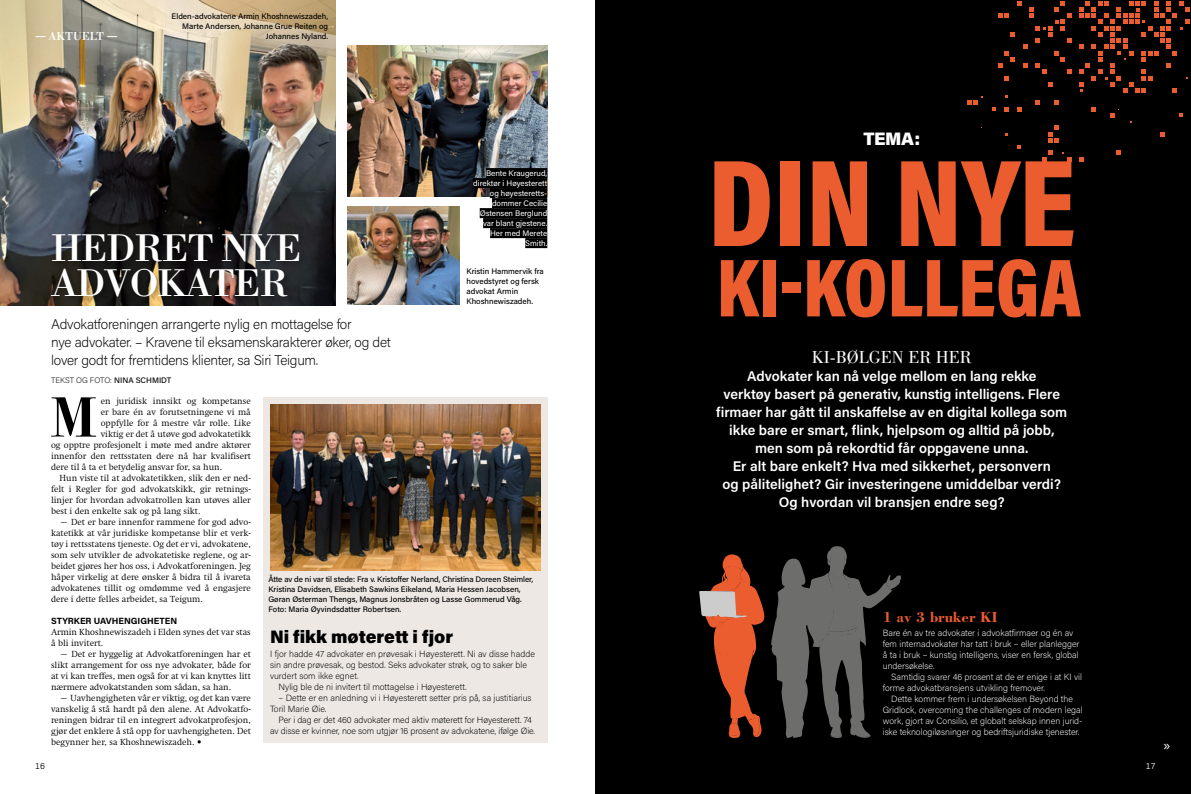
<style>
.page{position:relative;width:1191px;height:794px;background:#fff}
.page>*{position:absolute;margin:0;border:0;box-sizing:border-box;transform-origin:0 0}
.t1{font:900 125.4px "Acumin Pro Cond";color:#eb5c2e}
.t2{font:900 83.4px "Acumin Pro Cond";color:#eb5c2e}
.t3{font:700 56.7px "Bodoni Svty Two ITCTT";color:#000}
.t4{font:40px/35px "Bodoni Std";letter-spacing:-.03em;color:#fff}
.t5{font:900 18px "Acumin Pro";color:#000}
.t6{font:18px "Bodoni Std";color:#fff}
.t7{font:900 18px "Acumin Pro";color:#fff}
.t8{font:700 15px "Bodoni Std";color:#eb5c2e}
.t9{font:600 14px/18px "Acumin Pro";color:#fff;text-align:center}
.t10{font:200 14px/18px "Acumin Pro";letter-spacing:-.02em;color:#000}
.t11{font:13.5px "Acumin Pro";color:#fff}
.t12{font:12px "Bodoni Std";color:#fff}
.t13{font:300 9px/11px "Swift LT Std";color:#000;text-align:justify}
.t14{font:200 9px/11px "Acumin Pro";color:#fff}
.t15{font:200 9px/11px "Acumin Pro";color:#000}
.t16{font:700 9px "Acumin Pro";color:#000}
.t17{font:300 9px "Acumin Pro";color:#fff}
.t18{font:300 9px "Acumin Pro";color:#000}
.t19{font:500 8px/10px "Acumin Pro";color:#000}
.t20{font:8px/10px "Acumin Pro";color:#fff;text-align:right}
.t21{font:200 8px "Acumin Pro";color:#000}
.s1{font-weight:500}
</style>
<div class="page">
<div style="left:595px;top:0;width:596px;height:794px;background:#000"></div>
<svg style="left:998px;top:1px;width:73px;height:86px"></svg>
<svg style="left:1079px;top:1px;width:110px;height:92px"></svg>
<svg style="left:967px;top:96px;width:15px;height:9px"></svg>
<svg style="left:1035px;top:100px;width:5px;height:5px"></svg>
<svg style="left:1054px;top:100px;width:5px;height:5px"></svg>
<svg style="left:992px;top:107px;width:4px;height:4px"></svg>
<svg style="left:1004px;top:107px;width:5px;height:5px"></svg>
<svg style="left:1017px;top:107px;width:4px;height:5px"></svg>
<svg style="left:1091px;top:107px;width:5px;height:5px"></svg>
<svg style="left:1110px;top:109px;width:9px;height:9px"></svg>
<svg style="left:1179px;top:114px;width:4px;height:3px"></svg>
<svg style="left:1160px;top:132px;width:4px;height:4px"></svg>
<svg style="left:1048px;top:125px;width:11px;height:18px"></svg>
<svg style="left:1017px;top:145px;width:4px;height:3px"></svg>
<svg style="left:1116px;top:150px;width:5px;height:5px"></svg>
<svg style="left:1079px;top:157px;width:5px;height:4px"></svg>
<svg style="left:1035px;top:150px;width:17px;height:17px"></svg>
<svg style="left:1061px;top:152px;width:10px;height:15px"></svg>
<svg style="left:771px;top:546px;width:130px;height:192px"></svg>
<svg style="left:699px;top:554px;width:65px;height:184px"></svg>
<img style="left:0;top:0;width:335px;height:305px">
<img style="left:348px;top:206px;width:111px;height:98px">
<img style="left:347px;top:46px;width:200px;height:150px">
<div style="left:48px;top:231px;width:258px;height:73px;background:#000;opacity:.4"></div>
<div style="left:263px;top:397px;width:284px;height:345px;background:#ede8e4"></div>
<img style="left:270px;top:405px;width:270px;height:165px">
<div style="left:486px;top:168px;width:61px;height:10px;background:#000"></div>
<div style="left:473px;top:178px;width:74px;height:10px;background:#000"></div>
<div style="left:490px;top:188px;width:57px;height:10px;background:#000"></div>
<div style="left:492px;top:198px;width:55px;height:10px;background:#000"></div>
<div style="left:480px;top:208px;width:67px;height:10px;background:#000"></div>
<div style="left:483px;top:218px;width:64px;height:10px;background:#000"></div>
<div style="left:490px;top:228px;width:57px;height:10px;background:#000"></div>
<div style="left:525px;top:238px;width:22px;height:10px;background:#000"></div>
<h3 class="t12" style="left:48px;top:29px;width:57px">AKTUELT</h3>
<p class="t19" style="left:172px;top:11px;width:158px;text-align:right">Elden-advokatene Armin Khoshnewiszadeh,<br>Marte Andersen, Johanne Grue Reiten og<br>Johannes Nyland.</p>
<h3 class="t4" style="left:51px;top:230px;width:252px">HEDRET NYE<br>ADVOKATER</h3>
<h3 class="t10" style="left:51px;top:315px;width:341px">Advokatforeningen arrangerte nylig en mottagelse for<br>nye advokater. – Kravene til eksamenskarakterer øker, og det lover godt for fremtidens klienter, sa Siri Teigum.</h3>
<p class="t21" style="left:51px;top:375px;width:122px">TEKST OG FOTO: <span class="s1">NINA SCHMIDT</span></p>
<p class="t20" style="left:473px;top:168px;width:75px">Bente Kraugerud, direktør i Høyesterett og høyesteretts&shy;dommer Cecilie<br>Østensen Berglund var blant gjestene.<br>Her med Merete<br>Smith.</p>
<p class="t19" style="left:466px;top:266px;width:79px">Kristin Hammervik fra hovedstyret og fersk advokat Armin<br>Khoshnewiszadeh.</p>
<h3 class="t3" style="left:52px;top:370px;width:46px">M</h3>
<p class="t13" style="left:101px;top:395px;width:152px">en juridisk innsikt og kompetanse</p>
<p class="t13" style="left:101px;top:406px;width:152px">er bare én av forutsetningene vi må</p>
<p class="t13" style="left:101px;top:417px;width:152px">oppfylle for å mestre vår rolle. Like</p>
<p class="t13" style="left:101px;top:428px;width:152px">viktig er det å utøve god advokatetikk</p>
<p class="t13" style="left:51px;top:439px;width:201px">og opptre profesjonelt i møte med andre aktører</p>
<p class="t13" style="left:51px;top:450px;width:201px">innenfor den rettsstaten dere nå har kvalifisert</p>
<p class="t13" style="left:51px;top:461px;width:173px">dere til å ta et betydelig ansvar for, sa hun.</p>
<p class="t13" style="left:60px;top:472px;width:193px">Hun viste til at advokatetikken, slik den er ned-</p>
<p class="t13" style="left:51px;top:483px;width:201px">felt i Regler for god advokatskikk, gir retnings-</p>
<p class="t13" style="left:51px;top:494px;width:201px">linjer for hvordan advokatrollen kan utøves aller</p>
<p class="t13" style="left:51px;top:505px;width:151px">best i den enkelte sak og på lang sikt.</p>
<p class="t13" style="left:51px;top:516px;width:201px;text-indent:9px">– Det er bare innenfor rammene for god advo&shy;katetikk at vår juridiske kompetanse blir et verk&shy;tøy i rettsstatens tjeneste. Og det er vi, advokatene, som selv utvikler de advokatetiske reglene, og ar&shy;beidet gjøres her hos oss, i Advokatforeningen. Jeg håper virkelig at dere ønsker å bidra til å ivareta advokatenes tillit og omdømme ved å engasjere dere i dette felles arbeidet, sa Teigum.</p>
<p class="t16" style="left:51px;top:614px;width:128px">STYRKER UAVHENGIGHETEN</p>
<p class="t13" style="left:51px;top:626px;width:201px">Armin Khoshnewiszadeh i Elden synes det var stas å bli invitert.</p>
<p class="t13" style="left:51px;top:648px;width:201px;text-indent:9px">– Det er hyggelig at Advokatforeningen har et slikt arrangement for oss nye advokater, både for at vi kan treffes, men også for at vi kan knyttes litt nærmere advokatstanden som sådan, sa han.</p>
<p class="t13" style="left:51px;top:692px;width:201px;text-indent:9px">– Uavhengigheten vår er viktig, og det kan være vanskelig å stå hardt på den alene. At Advokatfo&shy;reningen bidrar til en integrert advokatprofesjon, gjør det enklere å stå opp for uavhengigheten. Det begynner her, sa Khoshnewiszadeh. •</p>
<p class="t18" style="left:35px;top:760px;width:11px">16</p>
<p class="t19" style="left:268px;top:574px;width:266px">Åtte av de ni var til stede: Fra v. Kristoffer Nerland, Christina Doreen Steimler, Kristina Davidsen, Elisabeth Sawkins Eikeland, Maria Hessen Jacobsen, Gøran Østerman Thengs, Magnus Jonsbråten og Lasse Gommerud Våg.<br>Foto: Maria Øyvindsdatter Robertsen.</p>
<h3 class="t5" style="left:270px;top:624px;width:185px">Ni fikk møterett i fjor</h3>
<p class="t15" style="left:270px;top:647px;width:266px">I fjor hadde 47 advokater en prøvesak i Høyesterett. Ni av disse hadde</p>
<p class="t15" style="left:270px;top:658px;width:258px">sin andre prøvesak, og bestod. Seks advokater strøk, og to saker ble</p>
<p class="t15" style="left:270px;top:669px;width:90px">vurdert som ikke egnet.</p>
<p class="t15" style="left:279px;top:680px;width:190px">Nylig ble de ni invitert til mottagelse i Høyesterett.</p>
<p class="t15" style="left:270px;top:691px;width:263px;text-indent:9px">– Dette er en anledning vi i Høyesterett setter pris på, sa justitiarius<br>Toril Marie Øie.</p>
<p class="t15" style="left:270px;top:713px;width:266px;text-align:center">Per i dag er det 460 advokater med aktiv møterett for Høyesterett. 74<br>av disse er kvinner, noe som utgjør 16 prosent av advokatene, ifølge Øie.</p>
<h3 class="t7" style="left:863px;top:126px;width:58px">TEMA:</h3>
<h1 class="t1" style="left:708px;top:121px;width:369px">DIN NYE</h1>
<h2 class="t2" style="left:716px;top:233px;width:366px">KI-KOLLEGA</h2>
<h3 class="t6" style="left:811px;top:347px;width:162px">KI-BØLGEN ER HER</h3>
<p class="t9" style="left:716px;top:366px;width:352px">Advokater kan nå velge mellom en lang rekke<br>verktøy basert på generativ, kunstig intelligens. Flere firmaer har gått til anskaffelse av en digital kollega som ikke bare er smart, flink, hjelpsom og alltid på jobb, men som på rekordtid får oppgavene unna.<br>Er alt bare enkelt? Hva med sikkerhet, personvern<br>og pålitelighet? Gir investeringene umiddelbar verdi?<br>Og hvordan vil bransjen endre seg?</p>
<h3 class="t8" style="left:882px;top:607px;width:116px">1 av 3 bruker KI</h3>
<p class="t14" style="left:882px;top:626px;width:198px">Bare én av tre advokater i advokatfirmaer og én av fem internadvokater har tatt i bruk – eller planlegger å ta i bruk – kunstig intelligens, viser en fersk, global undersøkelse.</p>
<p class="t14" style="left:882px;top:670px;width:201px;text-indent:9px">Samtidig svarer 46 prosent at de er enige i at KI vil forme advokatbransjens utvikling fremover.</p>
<p class="t14" style="left:882px;top:692px;width:201px;text-align:center">Dette kommer frem i undersøkelsen Beyond the Gridlock, overcoming the challenges of modern legal work, gjort av Consilio, et globalt selskap innen jurid&shy;iske teknologiløsninger og bedriftsjuridiske tjenester.</p>
<p class="t17" style="left:1146px;top:760px;width:11px">17</p>
<h3 class="t11" style="left:1163px;top:736px;width:9px">»</h3>
</div>
